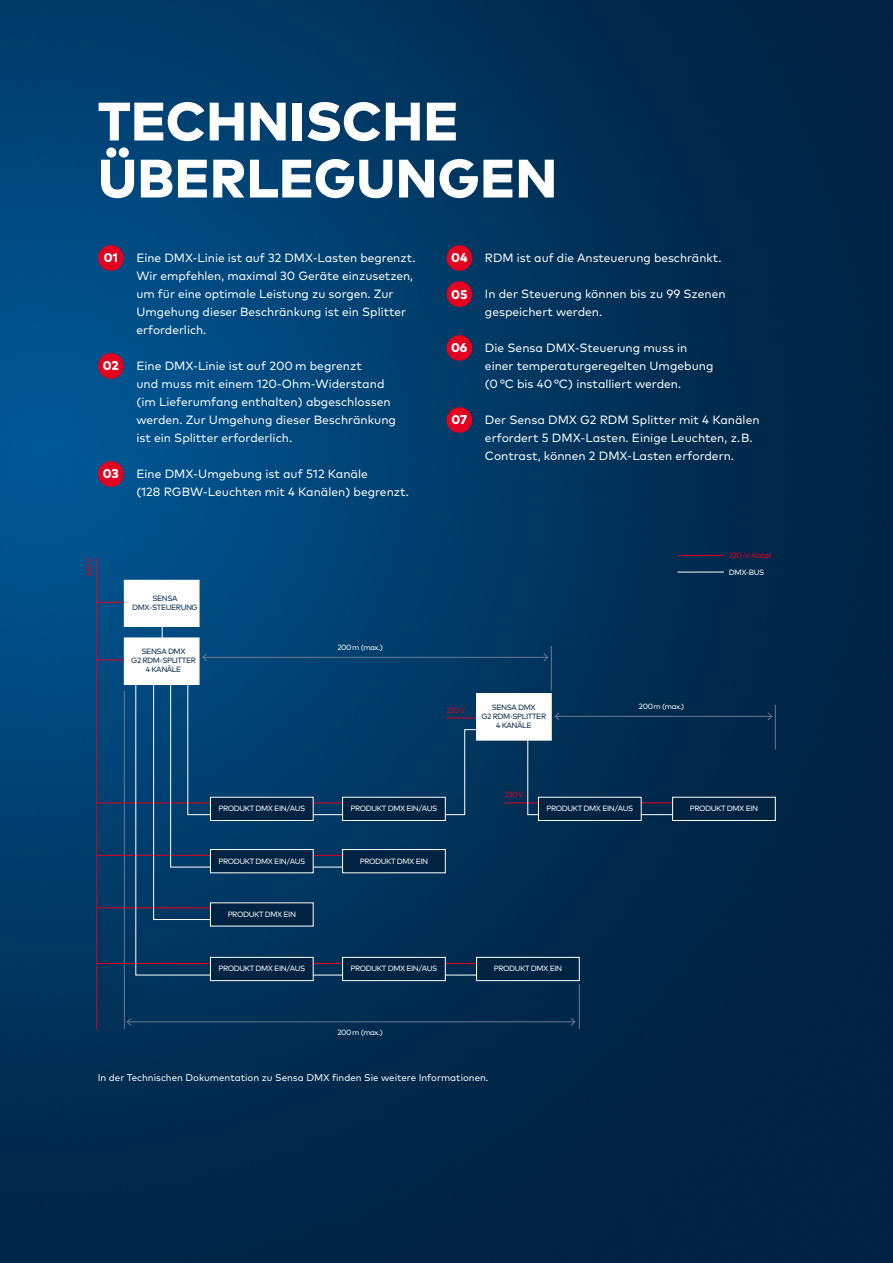
<style>
.page{position:relative;width:893px;height:1263px;background:#fff}
.page>*{position:absolute;margin:0;border:0;box-sizing:border-box;transform-origin:0 0}
.t1{font:800 54px/57px "Mark Pro";letter-spacing:.005em;color:#fff}
.t2{font:800 12.75px "Mark Pro";color:#fff}
.t3{font:12px/18px "Mark Pro";color:#fff}
.t4{font:9.75px "Mark Pro";color:#fff}
.t5{font:7.65px "Mark Pro";letter-spacing:-.055em;color:#fff}
.t6{font:7.65px/8.9px "Mark Pro";letter-spacing:-.055em;color:#002343;text-align:center}
.t7{font:7.65px "Mark Pro";letter-spacing:-.055em;color:#e4001f}
</style>
<div class="page">
<img style="left:0;top:0;width:893px;height:1263px">
<div style="left:98px;top:353px;width:26px;height:26px;background:#e4001f;border-radius:50%"></div>
<div style="left:98px;top:461px;width:26px;height:26px;background:#e4001f;border-radius:50%"></div>
<div style="left:446px;top:407px;width:26px;height:26px;background:#e4001f;border-radius:50%"></div>
<div style="left:446px;top:281px;width:26px;height:26px;background:#e4001f;border-radius:50%"></div>
<div style="left:446px;top:335px;width:26px;height:26px;background:#e4001f;border-radius:50%"></div>
<div style="left:98px;top:245px;width:26px;height:26px;background:#e4001f;border-radius:50%"></div>
<div style="left:446px;top:245px;width:26px;height:26px;background:#e4001f;border-radius:50%"></div>
<hr style="left:124px;top:691px;width:1px;height:338px;background:#6c7993">
<div style="left:124px;top:580px;width:75px;height:46px;background:#fff"></div>
<div style="left:124px;top:580px;width:76px;height:47px;border:1px solid #fff"></div>
<div style="left:124px;top:638px;width:75px;height:46px;background:#fff"></div>
<div style="left:124px;top:637px;width:76px;height:48px;border:1px solid #fff"></div>
<hr style="left:96px;top:558px;width:1px;height:471px;background:#e4001f">
<svg style="left:97px;top:602px;width:27px;height:1px"></svg>
<hr style="left:97px;top:802px;width:246px;height:1px;background:#e4001f">
<hr style="left:97px;top:855px;width:246px;height:1px;background:#e4001f">
<hr style="left:97px;top:907px;width:113px;height:1px;background:#e4001f">
<hr style="left:97px;top:963px;width:380px;height:1px;background:#e4001f">
<svg style="left:97px;top:659px;width:27px;height:1px"></svg>
<hr style="left:677px;top:555px;width:47px;height:1px;background:#e4001f">
<hr style="left:677px;top:572px;width:47px;height:1px;background:#fff">
<hr style="left:504px;top:802px;width:169px;height:1px;background:#e4001f">
<div style="left:477px;top:957px;width:102px;height:23px;background:#002343"></div>
<div style="left:476px;top:957px;width:104px;height:24px;border:1px solid #fff"></div>
<svg style="left:162px;top:626px;width:1px;height:12px"></svg>
<div style="left:527px;top:739px;width:154px;height:77px;background:#002d51"></div>
<svg style="left:135px;top:683px;width:342px;height:293px;background:#073c66"></svg>
<div style="left:210px;top:797px;width:103px;height:23px;background:#002343"></div>
<div style="left:210px;top:797px;width:104px;height:24px;border:1px solid #fff"></div>
<div style="left:210px;top:849px;width:103px;height:24px;background:#002343"></div>
<div style="left:210px;top:849px;width:104px;height:24px;border:1px solid #fff"></div>
<div style="left:210px;top:903px;width:103px;height:23px;background:#002343"></div>
<div style="left:210px;top:957px;width:103px;height:23px;background:#002343"></div>
<div style="left:210px;top:957px;width:104px;height:24px;border:1px solid #fff"></div>
<div style="left:343px;top:957px;width:102px;height:23px;background:#002343"></div>
<div style="left:342px;top:957px;width:104px;height:24px;border:1px solid #fff"></div>
<div style="left:538px;top:797px;width:103px;height:23px;background:#002343"></div>
<div style="left:538px;top:797px;width:104px;height:24px;border:1px solid #fff"></div>
<div style="left:673px;top:797px;width:102px;height:23px;background:#002343"></div>
<div style="left:672px;top:797px;width:104px;height:24px;border:1px solid #fff"></div>
<div style="left:477px;top:694px;width:74px;height:46px;background:#fff"></div>
<div style="left:476px;top:693px;width:76px;height:48px;border:1px solid #fff"></div>
<hr style="left:579px;top:984px;width:1px;height:45px;background:#6c7993">
<hr style="left:551px;top:646px;width:1px;height:45px;background:#6c7993">
<hr style="left:127px;top:1021px;width:447px;height:1px;background:#6c7993">
<svg style="left:126px;top:1018px;width:5px;height:8px"></svg>
<svg style="left:571px;top:1018px;width:4px;height:8px"></svg>
<hr style="left:203px;top:657px;width:344px;height:1px;background:#6c7993">
<svg style="left:202px;top:653px;width:5px;height:8px"></svg>
<svg style="left:544px;top:653px;width:4px;height:8px"></svg>
<hr style="left:775px;top:705px;width:1px;height:45px;background:#6c7993">
<hr style="left:555px;top:716px;width:216px;height:1px;background:#6c7993">
<svg style="left:554px;top:712px;width:5px;height:8px"></svg>
<svg style="left:768px;top:712px;width:4px;height:8px"></svg>
<h1 class="t1" style="left:98px;top:88px;width:461px">TECHNISCHE<br>ÜBERLEGUNGEN</h1>
<p class="t2" style="left:104px;top:248px;width:16px">01</p>
<p class="t2" style="left:451px;top:248px;width:18px">04</p>
<p class="t3" style="left:136px;top:248px;width:281px">Eine DMX-Linie ist auf 32 DMX- Lasten begrenzt.<br>Wir empfehlen, maximal 30 Geräte einzusetzen, um für eine optimale Leistung zu sorgen. Zur Umgehung dieser Beschränkung ist ein Splitter erforderlich.</p>
<p class="t3" style="left:136px;top:356px;width:261px">Eine DMX-Linie ist auf 200 m begrenzt<br>und muss mit einem 120-Ohm-Widerstand (im Lieferumfang enthalten) abgeschlossen werden. Zur Umgehung dieser Beschränkung ist ein Splitter erforderlich.</p>
<p class="t3" style="left:136px;top:464px;width:274px">Eine DMX-Umgebung ist auf 512 Kanäle<br>(128 RGBW-Leuchten mit 4 Kanälen) begrenzt.</p>
<p class="t2" style="left:451px;top:284px;width:18px">05</p>
<p class="t2" style="left:451px;top:338px;width:18px">06</p>
<p class="t2" style="left:103px;top:356px;width:17px">02</p>
<p class="t2" style="left:451px;top:410px;width:17px">07</p>
<p class="t2" style="left:103px;top:464px;width:17px">03</p>
<p class="t3" style="left:485px;top:248px;width:238px">RDM ist auf die Ansteuerung beschränkt.</p>
<p class="t3" style="left:485px;top:284px;width:242px">In der Steuerung können bis zu 99 Szenen gespeichert werden.</p>
<p class="t3" style="left:485px;top:338px;width:230px">Die Sensa DMX-Steuerung muss in einer temperaturgeregelten Umgebung (0 °C bis 40 °C) installiert werden.</p>
<p class="t3" style="left:485px;top:410px;width:276px">Der Sensa DMX G2 RDM Splitter mit 4 Kanälen erfordert 5 DMX-Lasten. Einige Leuchten, z. B.<br>Contrast, können 2 DMX-Lasten erfordern.</p>
<p class="t7" style="left:83px;top:577px;width:20px;rotate:-90deg">230V</p>
<p class="t6" style="left:132px;top:593px;width:67px">SENSA<br>DMX-STEUERUNG</p>
<p class="t6" style="left:131px;top:646px;width:66px">SENSA DMX<br>G2 RDM-SPLITTER<br>4 KANÄLE</p>
<p class="t5" style="left:337px;top:642px;width:47px">200m (max.)</p>
<p class="t7" style="left:729px;top:550px;width:44px">230-V-Kabel</p>
<p class="t5" style="left:729px;top:566px;width:37px">DMX-BUS</p>
<p class="t7" style="left:446px;top:704px;width:20px">230V</p>
<p class="t6" style="left:481px;top:702px;width:66px">SENSA DMX<br>G2 RDM-SPLITTER<br>4 KANÄLE</p>
<p class="t5" style="left:639px;top:701px;width:47px">200m (max.)</p>
<p class="t5" style="left:218px;top:803px;width:88px">PRODUKT DMX EIN/AUS</p>
<p class="t5" style="left:218px;top:855px;width:88px">PRODUKT DMX EIN/AUS</p>
<p class="t5" style="left:228px;top:908px;width:70px">PRODUKT DMX EIN</p>
<p class="t5" style="left:351px;top:803px;width:88px">PRODUKT DMX EIN/AUS</p>
<p class="t5" style="left:360px;top:855px;width:70px">PRODUKT DMX EIN</p>
<p class="t5" style="left:218px;top:963px;width:88px">PRODUKT DMX EIN/AUS</p>
<p class="t5" style="left:351px;top:963px;width:88px">PRODUKT DMX EIN/AUS</p>
<p class="t5" style="left:337px;top:1026px;width:47px">200m (max.)</p>
<p class="t7" style="left:504px;top:789px;width:20px">230V</p>
<p class="t5" style="left:546px;top:803px;width:88px">PRODUKT DMX EIN/AUS</p>
<p class="t5" style="left:690px;top:803px;width:70px">PRODUKT DMX EIN</p>
<p class="t5" style="left:494px;top:963px;width:70px">PRODUKT DMX EIN</p>
<p class="t4" style="left:98px;top:1070px;width:392px">In der Technischen Dokumentation zu Sensa DMX finden Sie weitere Informationen.</p>
</div>
